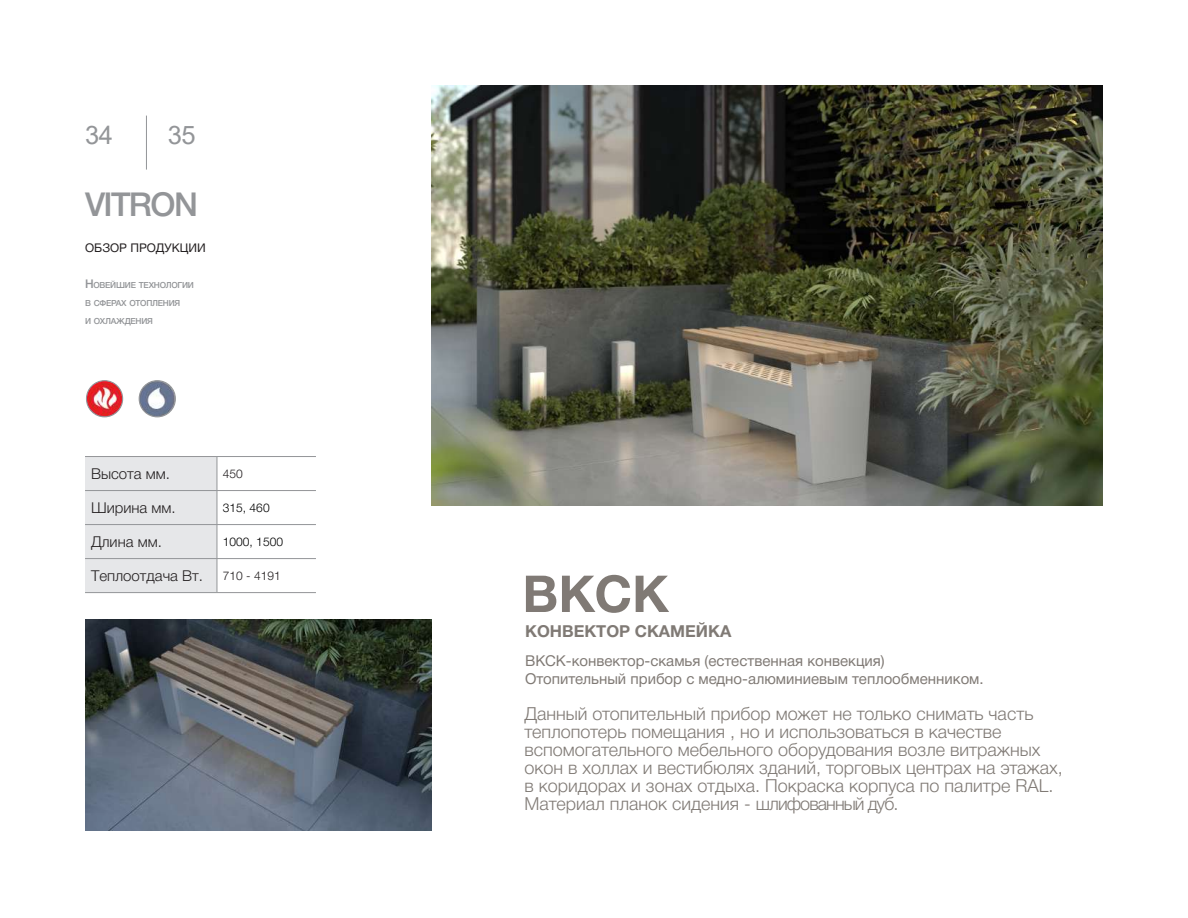
<style>
.page{position:relative;width:1188px;height:918px;background:#fff}
.page>*{position:absolute;margin:0;border:0;box-sizing:border-box;transform-origin:0 0}
.t1{font:700 51px "Helvetica Neue Cyr";color:#807a75}
.t2{font:500 33px "Helvetica Neue Cyr";letter-spacing:-.05em;color:#939598}
.t3{font:25.5px "Arial";color:#939598}
.t4{font:300 18px/18px "Helvetica Neue Cyr";color:#807a75}
.t5{font:700 16.5px "Helvetica Neue Cyr";color:#807a75}
.t6{font:15px/18px "Helvetica Neue Cyr";color:#807a75}
.t7{font:300 15px "Helvetica Neue Cyr";color:#231f20}
.t8{font:300 12px "Helvetica Neue Cyr";color:#000001}
.t9{font:12px "Helvetica Neue Cyr";color:#231f20}
.t10{font:300 12px "Helvetica Neue Cyr";color:#231f20}
.t11{font:500 8.4px/18px "Helvetica Neue Cyr";letter-spacing:-.03em;color:#939598}
.s1{font-size:12px}
</style>
<div class="page">
<img style="left:431px;top:85px;width:672px;height:421px">
<img style="left:85px;top:620px;width:346px;height:210px">
<hr style="left:146px;top:116px;width:1px;height:54px;background:#939598">
<div style="left:85px;top:457px;width:132px;height:135px;background:#e6e7e9"></div>
<hr style="left:217px;top:457px;width:1px;height:33px;background:#939598">
<hr style="left:85px;top:490px;width:132px;height:1px;background:#939598">
<hr style="left:217px;top:490px;width:99px;height:1px;background:#939598">
<hr style="left:217px;top:491px;width:1px;height:33px;background:#939598">
<hr style="left:85px;top:524px;width:132px;height:1px;background:#939598">
<hr style="left:217px;top:524px;width:99px;height:1px;background:#939598">
<hr style="left:217px;top:525px;width:1px;height:33px;background:#939598">
<hr style="left:85px;top:558px;width:132px;height:1px;background:#939598">
<hr style="left:217px;top:558px;width:99px;height:1px;background:#939598">
<hr style="left:217px;top:559px;width:1px;height:33px;background:#939598">
<hr style="left:85px;top:456px;width:132px;height:1px;background:#939598">
<hr style="left:217px;top:456px;width:99px;height:1px;background:#939598">
<hr style="left:85px;top:592px;width:132px;height:1px;background:#939598">
<hr style="left:217px;top:592px;width:99px;height:1px;background:#939598">
<img style="left:86px;top:381px;width:37px;height:36px;border-radius:18px">
<div style="left:86px;top:380px;width:37px;height:37px;border:1px solid #939598;border-radius:50%"></div>
<img style="left:139px;top:381px;width:36px;height:36px;border-radius:18px">
<div style="left:139px;top:380px;width:37px;height:37px;border:1px solid #939598;border-radius:50%"></div>
<h3 class="t3" style="left:85px;top:117px;width:29px">34</h3>
<h3 class="t3" style="left:168px;top:117px;width:29px">35</h3>
<h2 class="t2" style="left:85px;top:186px;width:114px">VITRON</h2>
<p class="t9" style="left:85px;top:241px;width:122px">ОБЗОР ПРОДУКЦИИ</p>
<p class="t11" style="left:85px;top:276px;width:110px"><span class="s1">Н</span>овейшие технологии в сферах отопления<br>и охлаждения</p>
<p class="t7" style="left:91px;top:465px;width:80px">Высота мм.</p>
<p class="t10" style="left:223px;top:467px;width:22px">450</p>
<p class="t7" style="left:91px;top:499px;width:86px">Ширина мм.</p>
<p class="t8" style="left:223px;top:501px;width:48px">315, 460</p>
<p class="t7" style="left:91px;top:533px;width:72px">Длина мм.</p>
<p class="t8" style="left:223px;top:535px;width:62px">1000, 1500</p>
<p class="t7" style="left:91px;top:567px;width:113px">Теплоотдача Вт.</p>
<p class="t10" style="left:223px;top:569px;width:59px">710 - 4191</p>
<h1 class="t1" style="left:522px;top:566px;width:148px">ВКСК</h1>
<p class="t5" style="left:525px;top:622px;width:208px">КОНВЕКТОР СКАМЕЙКА</p>
<p class="t6" style="left:525px;top:652px;width:460px">ВКСК-конвектор-скамья (естественная конвекция)<br>Отопительный прибор с медно-алюминиевым теплообменником.</p>
<p class="t4" style="left:525px;top:705px;width:540px">Данный отопительный прибор может не только снимать часть теплопотерь помещания , но и использоваться в качестве вспомогательного мебельного оборудования возле витражных окон в холлах и вестибюлях зданий, торговых центрах на этажах, в коридорах и зонах отдыха. Покраска корпуса по палитре RAL.<br>Материал планок сидения - шлифованный дуб.</p>
</div>
